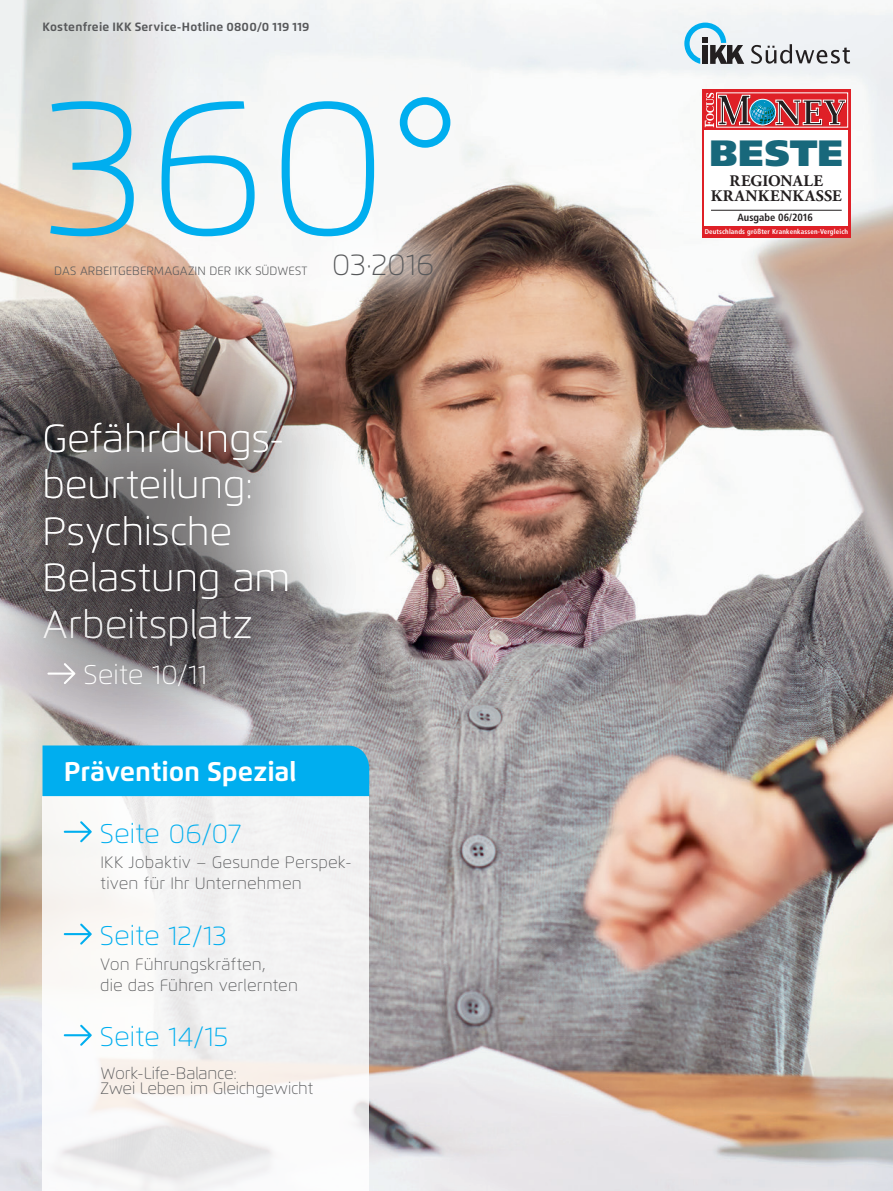
<style>
.page{position:relative;width:893px;height:1191px;background:#fff}
.page>*{position:absolute;margin:0;border:0;box-sizing:border-box;transform-origin:0 0}
.t1{font:100 195px "Flexo";color:#00aeef}
.t2{font:100 39px/46.5px "Flexo";color:#fff}
.t3{font:900 36.6px "Frutiger";letter-spacing:.015em;color:#18687b}
.t4{font:100 30px "Flexo";color:#57585a}
.t5{font:100 27px "Flexo";color:#00aeef}
.t6{font:700 27px "Flexo";letter-spacing:-.005em;color:#fff}
.t7{font:100 27px "Flexo";letter-spacing:.005em;color:#fff}
.t8{font:100 16.5px/21px "Flexo";letter-spacing:.005em;color:#57585a}
.t9{font:100 16.5px/15px "Flexo";letter-spacing:-.015em;color:#57585a}
.t10{font:700 16.05px/15.8px "Adobe Garamond Pro";letter-spacing:.025em;color:#231f20;text-align:center}
.t11{font:700 12px "Flexo";letter-spacing:.015em;color:#57585a}
.t12{font:300 12px "Flexo";color:#57585a}
.t13{font:700 condensed 10.5px "Frutiger";color:#231f20}
.t14{font:700 condensed 6.9px "Frutiger";letter-spacing:.02em;color:#fff}
</style>
<div class="page">
<img style="left:0;top:0;width:893px;height:1191px">
<svg style="left:751px;top:44px;width:99px;height:20px;background:#b6b8ba"></svg>
<svg style="left:684px;top:23px;width:60px;height:41px"></svg>
<div style="left:289px;top:208px;width:188px;height:113px;background:#fff;opacity:.8"></div>
<svg style="left:43px;top:796px;width:326px;height:395px;fill:#f5f4f4"></svg>
<svg style="left:64px;top:821px;width:28px;height:21px"></svg>
<svg style="left:64px;top:1024px;width:28px;height:21px"></svg>
<svg style="left:64px;top:923px;width:28px;height:21px"></svg>
<svg style="left:702px;top:89px;width:148px;height:148px"></svg>
<div style="left:705px;top:131px;width:143px;height:104px;background:#fff"></div>
<svg style="left:703px;top:91px;width:146px;height:38px"></svg>
<svg style="left:705px;top:92px;width:143px;height:36px;background:#b65c63"></svg>
<div style="left:749px;top:99px;width:27px;height:26px;border:1px solid #fff;border-radius:50%"></div>
<div style="left:704px;top:226px;width:146px;height:10px;background:#df2027"></div>
<hr style="left:711px;top:210px;width:131px;height:1px;background:#231f20">
<div style="left:0;top:332px;width:375px;height:401px;background:#231f20;opacity:.5"></div>
<svg style="left:0;top:573px;width:293px;height:205px;background:#8f8b8d"></svg>
<svg style="left:47px;top:663px;width:28px;height:21px"></svg>
<div style="left:43px;top:745px;width:326px;height:51px;background:#00aeef"></div>
<p class="t11" style="left:43px;top:19px;width:269px">Kostenfreie IKK Service-Hotline 0800/0 119 119</p>
<h1 class="t1" style="left:45px;top:50px;width:418px">360°</h1>
<p class="t12" style="left:54px;top:263px;width:255px">DAS ARBEITGEBERMAGAZIN DER IKK SÜDWEST</p>
<h3 class="t4" style="left:332px;top:246px;width:104px">03·2016</h3>
<h2 class="t2" style="left:43px;top:415px;width:250px">Gefährdungs&shy;beurteilung:<br>Psychische<br>Belastung am<br>Arbeitsplatz</h2>
<h3 class="t7" style="left:84px;top:659px;width:125px">Seite 10/11</h3>
<h3 class="t6" style="left:64px;top:755px;width:234px">Prävention Spezial</h3>
<h3 class="t5" style="left:100px;top:817px;width:143px">Seite 06/07</h3>
<p class="t8" style="left:101px;top:852px;width:253px">IKK Jobaktiv – Gesunde Perspek&shy;tiven für Ihr Unternehmen</p>
<h3 class="t5" style="left:100px;top:919px;width:128px">Seite 12/13</h3>
<p class="t8" style="left:100px;top:954px;width:199px">Von Führungskräften,<br>die das Führen verlernten</p>
<h3 class="t5" style="left:100px;top:1020px;width:129px">Seite 14/15</h3>
<p class="t9" style="left:101px;top:1065px;width:214px">Work-Life-Balance:<br>Zwei Leben im Gleichgewicht</p>
<h3 class="t3" style="left:709px;top:131px;width:135px">BESTE</h3>
<p class="t10" style="left:711px;top:173px;width:132px">REGIONALE<br>KRANKENKASSE</p>
<p class="t13" style="left:737px;top:211px;width:77px">Ausgabe 06/2016</p>
<p class="t14" style="left:705px;top:227px;width:145px">Deutschlands größter Krankenkassen-Vergleich</p>
</div>
